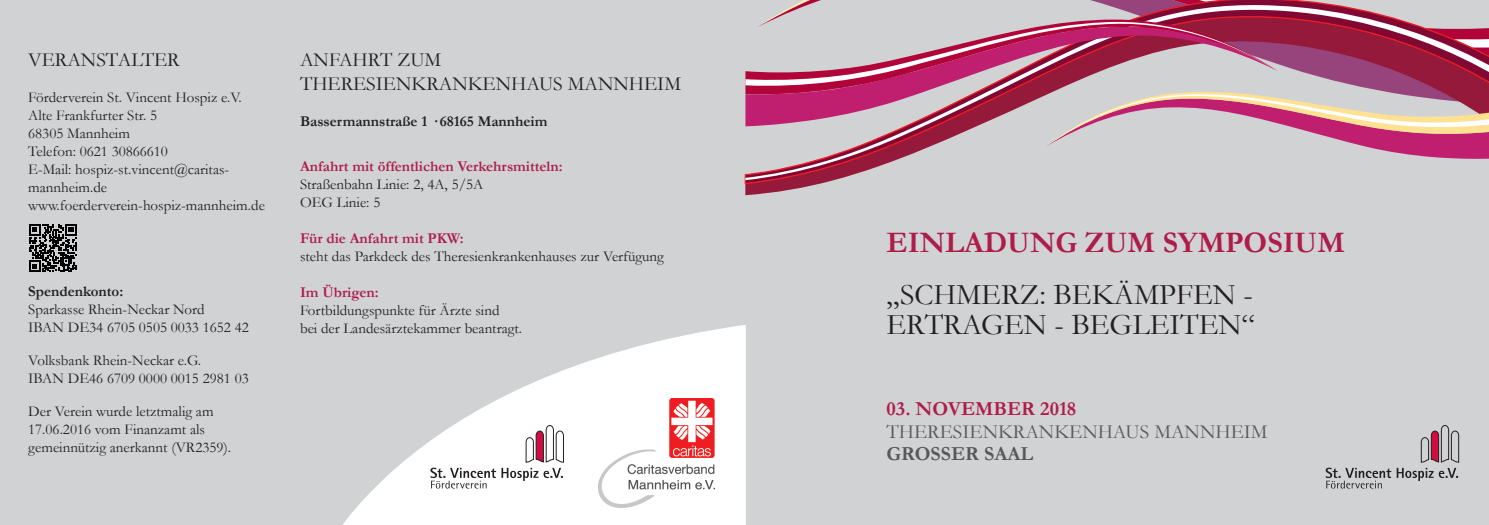
<style>
.page{position:relative;width:1489px;height:525px;background:#fff}
.page>*{position:absolute;margin:0;border:0;box-sizing:border-box;transform-origin:0 0}
.t1{font:30px/30px "Garamond";color:#231f20}
.t2{font:700 30px "Garamond";color:#ae1d4a}
.t3{font:20px/24px "Garamond";color:#231f20}
.t4{font:20px "Garamond";color:#57585a}
.t5{font:700 20px "Garamond";color:#ae1d4a}
.t6{font:700 20px "Garamond";color:#57585a}
.t7{font:15px/18px "Garamond";color:#231f20}
.t8{font:700 15px "Garamond";color:#ae1d4a}
.t9{font:700 15px "Garamond";color:#231f20}
</style>
<div class="page">
<div style="left:0;top:0;width:749px;height:524px;background:#d1d2d4"></div>
<div style="left:745px;top:0;width:743px;height:524px;background:#d1d2d4"></div>
<svg style="left:343px;top:325px;width:402px;height:199px;fill:#fff"></svg>
<svg style="left:430px;top:425px;width:134px;height:63px"></svg>
<svg style="left:1325px;top:425px;width:134px;height:63px"></svg>
<img style="left:598px;top:398px;width:116px;height:108px">
<svg style="left:744px;top:0;width:586px;height:185px"></svg>
<svg style="left:745px;top:4px;width:743px;height:176px"></svg>
<svg style="left:1045px;top:88px;width:443px;height:71px"></svg>
<svg style="left:745px;top:95px;width:532px;height:31px"></svg>
<svg style="left:745px;top:19px;width:532px;height:76px"></svg>
<svg style="left:745px;top:19px;width:531px;height:69px"></svg>
<svg style="left:29px;top:224px;width:48px;height:48px"></svg>
<h2 class="t3" style="left:28px;top:47px;width:153px">VERANSTALTER</h2>
<p class="t7" style="left:28px;top:88px;width:238px">Förderverein St. Vincent Hospiz e.V.<br>Alte Frankfurter Str. 5<br>68305 Mannheim<br>Telefon: 0621 30866610<br>E-Mail: hospiz-st.vincent@caritas&shy;mannheim.de www.foerderverein-hospiz-mannheim.de</p>
<p class="t9" style="left:28px;top:282px;width:97px">Spendenkonto:</p>
<p class="t7" style="left:28px;top:300px;width:222px">Sparkasse Rhein-Neckar Nord<br>IBAN DE34 6705 0505 0033 1652 42</p>
<p class="t7" style="left:28px;top:351px;width:222px">Volksbank Rhein-Neckar e.G.<br>IBAN DE46 6709 0000 0015 2981 03</p>
<p class="t7" style="left:28px;top:402px;width:204px">Der Verein wurde letztmalig am<br>17.06.2016 vom Finanzamt als gemeinnützig anerkannt (VR2359).</p>
<h2 class="t3" style="left:300px;top:47px;width:382px">ANFAHRT ZUM<br>THERESIENKRANKENHAUS MANNHEIM</h2>
<p class="t9" style="left:300px;top:112px;width:249px">Bassermannstraße 1 · 68165 Mannheim</p>
<p class="t8" style="left:300px;top:157px;width:264px">Anfahrt mit öffentlichen Verkehrsmitteln:</p>
<p class="t7" style="left:300px;top:175px;width:185px">Straßenbahn Linie: 2, 4A, 5/5A<br>OEG Linie: 5</p>
<p class="t8" style="left:300px;top:229px;width:165px">Für die Anfahrt mit PKW:</p>
<p class="t7" style="left:300px;top:247px;width:365px">steht das Parkdeck des Theresienkrankenhauses zur Verfügung</p>
<p class="t8" style="left:300px;top:283px;width:80px">Im Übrigen:</p>
<p class="t7" style="left:300px;top:301px;width:224px">Fortbildungspunkte für Ärzte sind<br>bei der Landesärztekammer beantragt.</p>
<h1 class="t2" style="left:886px;top:224px;width:460px">EINLADUNG ZUM SYMPOSIUM</h1>
<h1 class="t1" style="left:886px;top:279px;width:370px">„SCHMERZ: BEKÄMPFEN -<br>ERTRAGEN - BEGLEITEN“</h1>
<h2 class="t5" style="left:886px;top:397px;width:191px">03. NOVEMBER 2018</h2>
<h2 class="t4" style="left:886px;top:419px;width:382px">THERESIENKRANKENHAUS MANNHEIM</h2>
<h2 class="t6" style="left:886px;top:442px;width:148px">GROSSER SAAL</h2>
</div>
